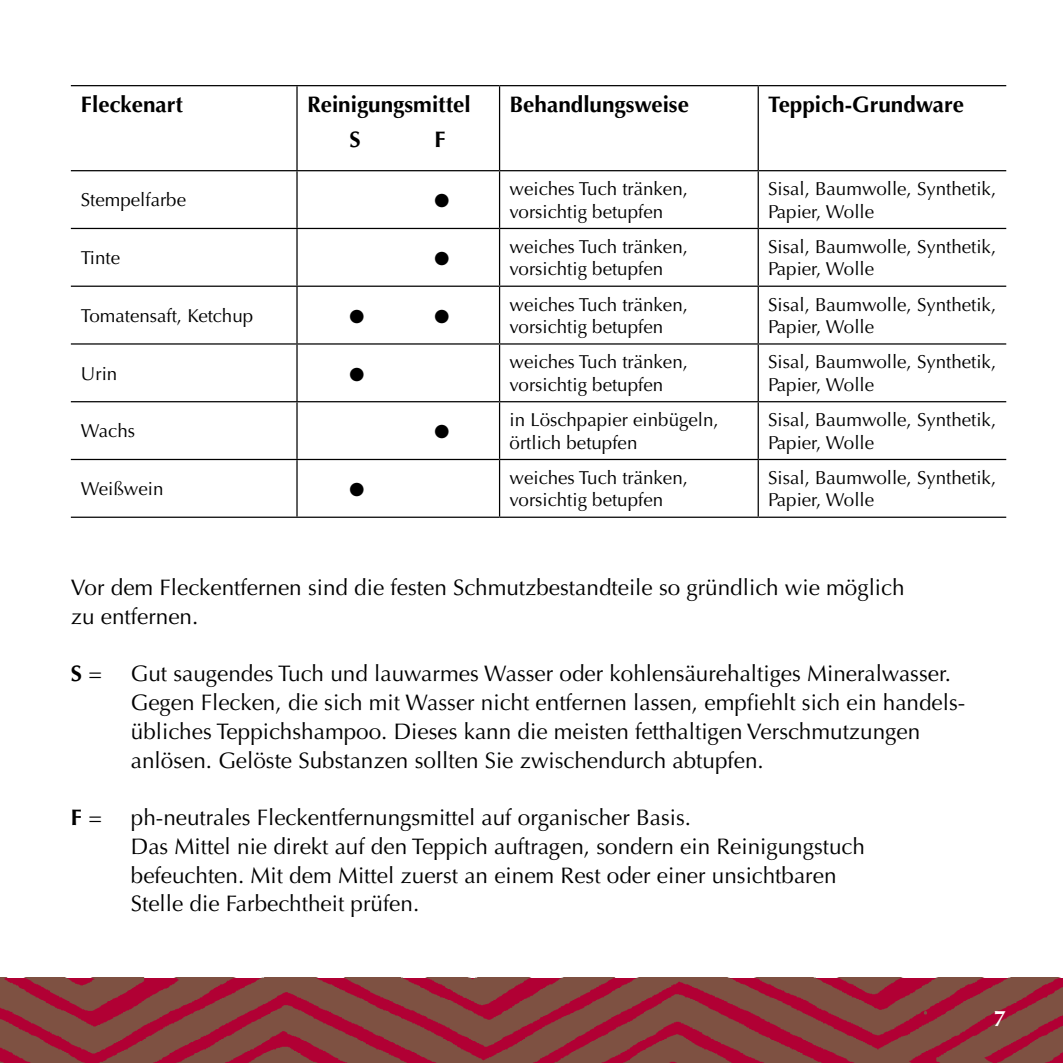
<style>
.page{position:relative;width:1063px;height:1063px;background:#fff}
.page>*{position:absolute;margin:0;border:0;box-sizing:border-box;transform-origin:0 0}
.t1{font:22.5px/28.8px "Optima";color:#000}
.t2{font:700 22.5px/35px "Optima";color:#000}
.t3{font:700 22.5px "Optima";color:#fff}
.t4{font:18.75px/22.5px "Optima";color:#000}
.t5{font:18.75px "Zapf Dingbats";color:#000}
.s1{font-weight:400}
</style>
<div class="page">
<img style="left:0;top:978px;width:1063px;height:85px">
<hr style="left:296px;top:171px;width:2px;height:57px;background:#000">
<hr style="left:499px;top:171px;width:1px;height:57px;background:#000">
<hr style="left:758px;top:171px;width:1px;height:57px;background:#000">
<hr style="left:296px;top:229px;width:2px;height:57px;background:#000">
<hr style="left:499px;top:229px;width:1px;height:57px;background:#000">
<hr style="left:758px;top:229px;width:1px;height:57px;background:#000">
<hr style="left:296px;top:287px;width:2px;height:56px;background:#000">
<hr style="left:499px;top:287px;width:1px;height:56px;background:#000">
<hr style="left:758px;top:287px;width:1px;height:56px;background:#000">
<hr style="left:296px;top:345px;width:2px;height:56px;background:#000">
<hr style="left:499px;top:345px;width:1px;height:56px;background:#000">
<hr style="left:758px;top:345px;width:1px;height:56px;background:#000">
<hr style="left:296px;top:402px;width:2px;height:57px;background:#000">
<hr style="left:499px;top:402px;width:1px;height:57px;background:#000">
<hr style="left:758px;top:402px;width:1px;height:57px;background:#000">
<hr style="left:296px;top:460px;width:2px;height:57px;background:#000">
<hr style="left:499px;top:460px;width:1px;height:57px;background:#000">
<hr style="left:758px;top:460px;width:1px;height:57px;background:#000">
<hr style="left:71px;top:228px;width:226px;height:1px;background:#000">
<hr style="left:297px;top:228px;width:203px;height:1px;background:#000">
<hr style="left:500px;top:228px;width:258px;height:1px;background:#000">
<hr style="left:758px;top:228px;width:248px;height:1px;background:#000">
<hr style="left:71px;top:286px;width:226px;height:1px;background:#000">
<hr style="left:297px;top:286px;width:203px;height:1px;background:#000">
<hr style="left:500px;top:286px;width:258px;height:1px;background:#000">
<hr style="left:758px;top:286px;width:248px;height:1px;background:#000">
<hr style="left:71px;top:343px;width:226px;height:2px;background:#000">
<hr style="left:297px;top:343px;width:203px;height:2px;background:#000">
<hr style="left:500px;top:343px;width:258px;height:2px;background:#000">
<hr style="left:758px;top:343px;width:248px;height:2px;background:#000">
<hr style="left:71px;top:401px;width:226px;height:1px;background:#000">
<hr style="left:297px;top:401px;width:203px;height:1px;background:#000">
<hr style="left:500px;top:401px;width:258px;height:1px;background:#000">
<hr style="left:758px;top:401px;width:248px;height:1px;background:#000">
<hr style="left:71px;top:459px;width:226px;height:1px;background:#000">
<hr style="left:297px;top:459px;width:203px;height:1px;background:#000">
<hr style="left:500px;top:459px;width:258px;height:1px;background:#000">
<hr style="left:758px;top:459px;width:248px;height:1px;background:#000">
<hr style="left:71px;top:517px;width:226px;height:1px;background:#000">
<hr style="left:297px;top:517px;width:203px;height:1px;background:#000">
<hr style="left:500px;top:517px;width:258px;height:1px;background:#000">
<hr style="left:758px;top:517px;width:248px;height:1px;background:#000">
<hr style="left:71px;top:85px;width:226px;height:1px;background:#000">
<hr style="left:297px;top:85px;width:203px;height:1px;background:#000">
<hr style="left:296px;top:86px;width:2px;height:84px;background:#000">
<hr style="left:500px;top:85px;width:258px;height:1px;background:#000">
<hr style="left:499px;top:86px;width:1px;height:84px;background:#000">
<hr style="left:758px;top:85px;width:248px;height:1px;background:#000">
<hr style="left:758px;top:86px;width:1px;height:84px;background:#000">
<hr style="left:71px;top:170px;width:226px;height:1px;background:#000">
<hr style="left:297px;top:170px;width:203px;height:1px;background:#000">
<hr style="left:500px;top:170px;width:258px;height:1px;background:#000">
<hr style="left:758px;top:170px;width:248px;height:1px;background:#000">
<p class="t2" style="left:81px;top:87px;width:104px">Fleckenart</p>
<p class="t2" style="left:350px;top:87px;width:123px;text-indent:-43px">Reinigungsmittel<br>S</p>
<p class="t2" style="left:435px;top:122px;width:13px">F</p>
<p class="t4" style="left:81px;top:189px;width:107px">Stempelfarbe</p>
<p class="t5" style="left:435px;top:192px;width:16px">●</p>
<p class="t4" style="left:81px;top:247px;width:41px">Tinte</p>
<p class="t5" style="left:435px;top:250px;width:16px">●</p>
<p class="t4" style="left:81px;top:305px;width:174px">Tomatensaft, Ketchup</p>
<p class="t5" style="left:350px;top:307px;width:16px">●</p>
<p class="t5" style="left:435px;top:307px;width:16px">●</p>
<p class="t4" style="left:81px;top:362px;width:38px">Urin</p>
<p class="t5" style="left:350px;top:365px;width:16px">●</p>
<p class="t4" style="left:81px;top:420px;width:56px">Wachs</p>
<p class="t5" style="left:435px;top:423px;width:16px">●</p>
<p class="t4" style="left:81px;top:478px;width:84px">Weißwein</p>
<p class="t5" style="left:350px;top:481px;width:16px">●</p>
<p class="t2" style="left:510px;top:87px;width:181px">Behandlungsweise</p>
<p class="t2" style="left:768px;top:87px;width:197px">Teppich-Grundware</p>
<p class="t4" style="left:510px;top:178px;width:180px">weiches Tuch tränken, vorsichtig betupfen</p>
<p class="t4" style="left:768px;top:178px;width:229px">Sisal, Baumwolle, Synthetik,<br>Papier, Wolle</p>
<p class="t4" style="left:510px;top:236px;width:180px">weiches Tuch tränken, vorsichtig betupfen</p>
<p class="t4" style="left:768px;top:236px;width:229px">Sisal, Baumwolle, Synthetik,<br>Papier, Wolle</p>
<p class="t4" style="left:510px;top:293px;width:180px">weiches Tuch tränken, vorsichtig betupfen</p>
<p class="t4" style="left:768px;top:293px;width:229px">Sisal, Baumwolle, Synthetik,<br>Papier, Wolle</p>
<p class="t4" style="left:510px;top:351px;width:180px">weiches Tuch tränken, vorsichtig betupfen</p>
<p class="t4" style="left:768px;top:351px;width:229px">Sisal, Baumwolle, Synthetik,<br>Papier, Wolle</p>
<p class="t4" style="left:510px;top:409px;width:211px">in Löschpapier einbügeln, örtlich betupfen</p>
<p class="t4" style="left:768px;top:409px;width:229px">Sisal, Baumwolle, Synthetik,<br>Papier, Wolle</p>
<p class="t4" style="left:510px;top:467px;width:180px">weiches Tuch tränken, vorsichtig betupfen</p>
<p class="t4" style="left:768px;top:467px;width:229px">Sisal, Baumwolle, Synthetik,<br>Papier, Wolle</p>
<p class="t1" style="left:71px;top:573px;width:835px">Vor dem Fleckentfernen sind die festen Schmutzbestandteile so gründlich wie möglich zu entfernen.</p>
<p class="t2" style="left:71px;top:657px;width:33px">S <span class="s1">=</span></p>
<p class="t1" style="left:131px;top:660px;width:836px">Gut saugendes Tuch und lauwarmes Wasser oder kohlensäurehaltiges Mineralwasser.<br>Gegen Flecken, die sich mit Wasser nicht entfernen lassen, empfiehlt sich ein handels&shy;übliches Teppichshampoo. Dieses kann die meisten fetthaltigen Verschmutzungen anlösen. Gelöste Substanzen sollten Sie zwischendurch abtupfen.</p>
<p class="t2" style="left:71px;top:800px;width:33px">F <span class="s1">=</span></p>
<p class="t1" style="left:131px;top:803px;width:736px">ph-neutrales Fleckentfernungsmittel auf organischer Basis.<br>Das Mittel nie direkt auf den Teppich auftragen, sondern ein Reinigungstuch befeuchten. Mit dem Mittel zuerst an einem Rest oder einer unsichtbaren Stelle die Farbechtheit prüfen.</p>
<p class="t3" style="left:994px;top:1005px;width:14px">7</p>
</div>
